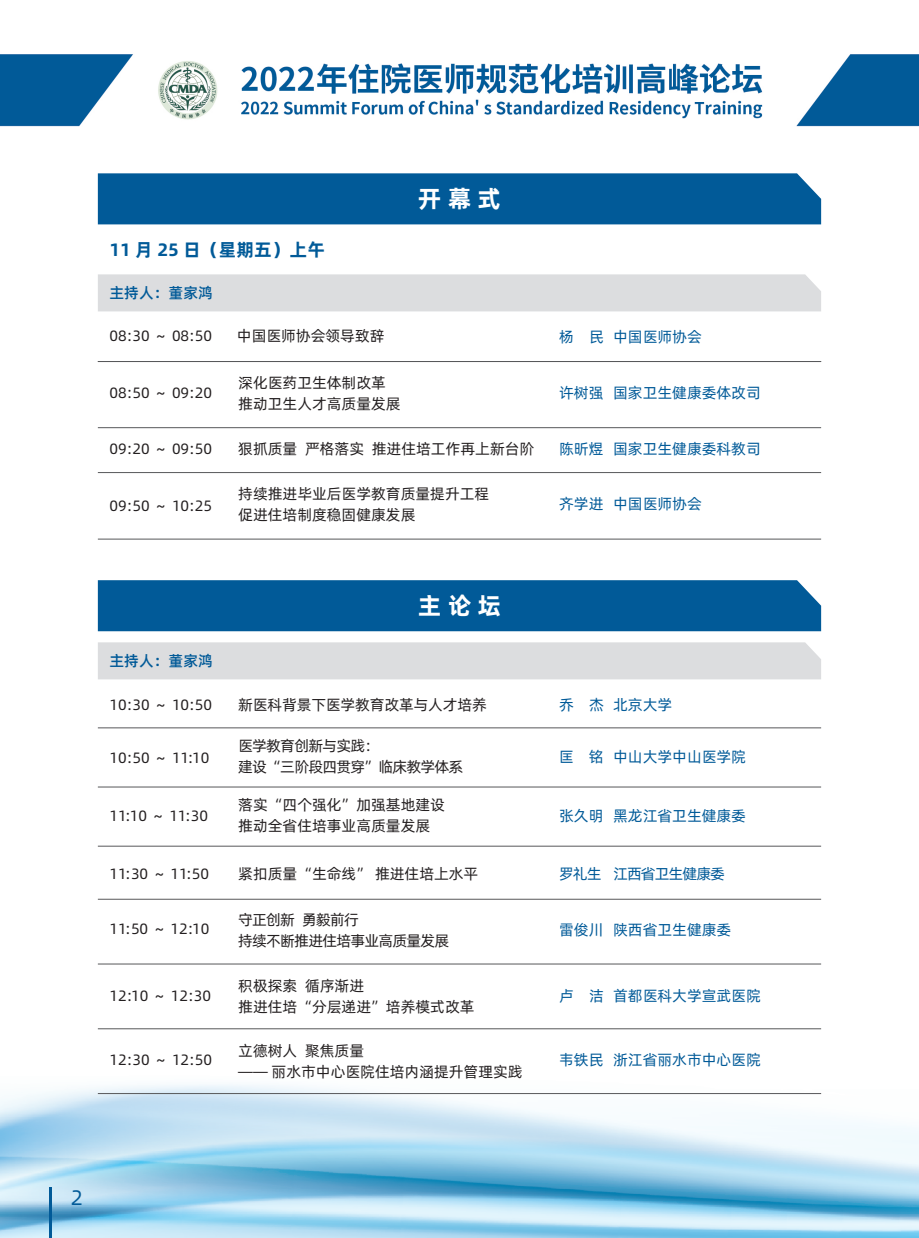
<style>
.page{position:relative;width:919px;height:1238px;background:#fff}
.page>*{position:absolute;margin:0;border:0;box-sizing:border-box;transform-origin:0 0}
.t1{font:24px "Alibaba Pu Hui Ti B";color:#fff}
.t2{font:21px "Alibaba Pu Hui Ti R";color:#015a98}
.t3{font:18px "Alibaba Pu Hui Ti B";color:#015a98}
.t4{font:15px/21px "Alibaba Pu Hui Ti R";color:#231f20}
.t5{font:15px "Alibaba Pu Hui Ti R";color:#015a98}
.t6{font:15px/21px "Alibaba Pu Hui Ti R";letter-spacing:-.05em;color:#231f20}
.t7{font:15px "Alibaba Pu Hui Ti M";color:#015a98}
.t8{font:15px "Alibaba Pu Hui Ti R";letter-spacing:-.06em;color:#015a98}
</style>
<div class="page">
<img style="left:0;top:54px;width:918px;height:1183px">
<hr style="left:49px;top:1186px;width:2px;height:51px;background:#015a98">
<div style="left:98px;top:173px;width:723px;height:51px;background:#015a98"></div>
<div style="left:98px;top:274px;width:723px;height:37px;background:#dcdddf"></div>
<hr style="left:98px;top:361px;width:723px;height:1px;background:#57585a">
<div style="left:98px;top:580px;width:723px;height:51px;background:#015a98"></div>
<div style="left:98px;top:642px;width:723px;height:37px;background:#dcdddf"></div>
<hr style="left:98px;top:786px;width:723px;height:1px;background:#57585a">
<hr style="left:98px;top:845px;width:723px;height:1px;background:#57585a">
<hr style="left:98px;top:539px;width:723px;height:1px;background:#57585a">
<hr style="left:98px;top:899px;width:723px;height:1px;background:#57585a">
<hr style="left:98px;top:963px;width:723px;height:1px;background:#57585a">
<hr style="left:98px;top:1028px;width:723px;height:1px;background:#57585a">
<hr style="left:98px;top:727px;width:723px;height:1px;background:#57585a">
<hr style="left:98px;top:427px;width:723px;height:1px;background:#57585a">
<hr style="left:98px;top:472px;width:723px;height:1px;background:#57585a">
<hr style="left:98px;top:1093px;width:723px;height:1px;background:#57585a">
<p class="t3" style="left:109px;top:235px;width:217px">11 月 25 日（星期五）上午</p>
<p class="t7" style="left:109px;top:281px;width:105px">主持人：董家鸿</p>
<p class="t4" style="left:109px;top:325px;width:104px">08:30 ～ 08:50</p>
<p class="t4" style="left:237px;top:325px;width:149px">中国医师协会领导致辞</p>
<p class="t4" style="left:109px;top:382px;width:104px">08:50 ～ 09:20</p>
<p class="t4" style="left:238px;top:371px;width:164px">深化医药卫生体制改革推动卫生人才高质量发展</p>
<h1 class="t1" style="left:418px;top:180px;width:85px">开 幕 式</h1>
<p class="t4" style="left:109px;top:437px;width:104px">09:20 ～ 09:50</p>
<p class="t4" style="left:109px;top:494px;width:104px">09:50 ～ 10:25</p>
<p class="t4" style="left:238px;top:437px;width:297px">狠抓质量 严格落实 推进住培工作再上新台阶</p>
<p class="t4" style="left:238px;top:483px;width:252px">持续推进毕业后医学教育质量提升工程促进住培制度稳固健康发展</p>
<p class="t5" style="left:559px;top:326px;width:144px">杨 民 中国医师协会</p>
<p class="t5" style="left:559px;top:381px;width:203px">许树强 国家卫生健康委体改司</p>
<p class="t5" style="left:559px;top:437px;width:203px">陈昕煜 国家卫生健康委科教司</p>
<p class="t5" style="left:559px;top:492px;width:144px">齐学进 中国医师协会</p>
<p class="t7" style="left:109px;top:648px;width:105px">主持人：董家鸿</p>
<h1 class="t1" style="left:418px;top:586px;width:85px">主 论 坛</h1>
<p class="t4" style="left:109px;top:693px;width:104px">10:30 ～ 10:50</p>
<p class="t4" style="left:238px;top:693px;width:250px">新医科背景下医学教育改革与人才培养</p>
<p class="t5" style="left:559px;top:693px;width:115px">乔 杰 北京大学</p>
<p class="t4" style="left:109px;top:746px;width:101px">10:50 ～ 11:10</p>
<p class="t6" style="left:238px;top:734px;width:226px">医学教育创新与实践：<br>建设“三阶段四贯穿”临床教学体系</p>
<p class="t5" style="left:559px;top:745px;width:188px">匡 铭 中山大学中山医学院</p>
<p class="t4" style="left:109px;top:804px;width:100px">11:10 ～ 11:30</p>
<p class="t4" style="left:238px;top:793px;width:208px">落实“四个强化”加强基地建设推动全省住培事业高质量发展</p>
<p class="t5" style="left:559px;top:804px;width:188px">张久明 黑龙江省卫生健康委</p>
<p class="t4" style="left:109px;top:861px;width:101px">11:30 ～ 11:50</p>
<p class="t4" style="left:238px;top:861px;width:242px">紧扣质量“生命线” 推进住培上水平</p>
<p class="t8" style="left:559px;top:862px;width:167px">罗礼生 江西省卫生健康委</p>
<p class="t4" style="left:109px;top:917px;width:101px">11:50 ～ 12:10</p>
<p class="t6" style="left:238px;top:908px;width:212px">守正创新 勇毅前行<br>持续不断推进住培事业高质量发展</p>
<p class="t5" style="left:559px;top:918px;width:174px">雷俊川 陕西省卫生健康委</p>
<p class="t4" style="left:109px;top:983px;width:103px">12:10 ～ 12:30</p>
<p class="t4" style="left:238px;top:974px;width:238px">积极探索 循序渐进<br>推进住培“分层递进”培养模式改革</p>
<p class="t5" style="left:559px;top:984px;width:203px">卢 洁 首都医科大学宣武医院</p>
<p class="t4" style="left:109px;top:1048px;width:104px">12:30 ～ 12:50</p>
<p class="t4" style="left:238px;top:1039px;width:286px">立德树人 聚焦质量<br>—— 丽水市中心医院住培内涵提升管理实践</p>
<p class="t5" style="left:559px;top:1048px;width:203px">韦铁民 浙江省丽水市中心医院</p>
<h2 class="t2" style="left:71px;top:1181px;width:14px">2</h2>
</div>
